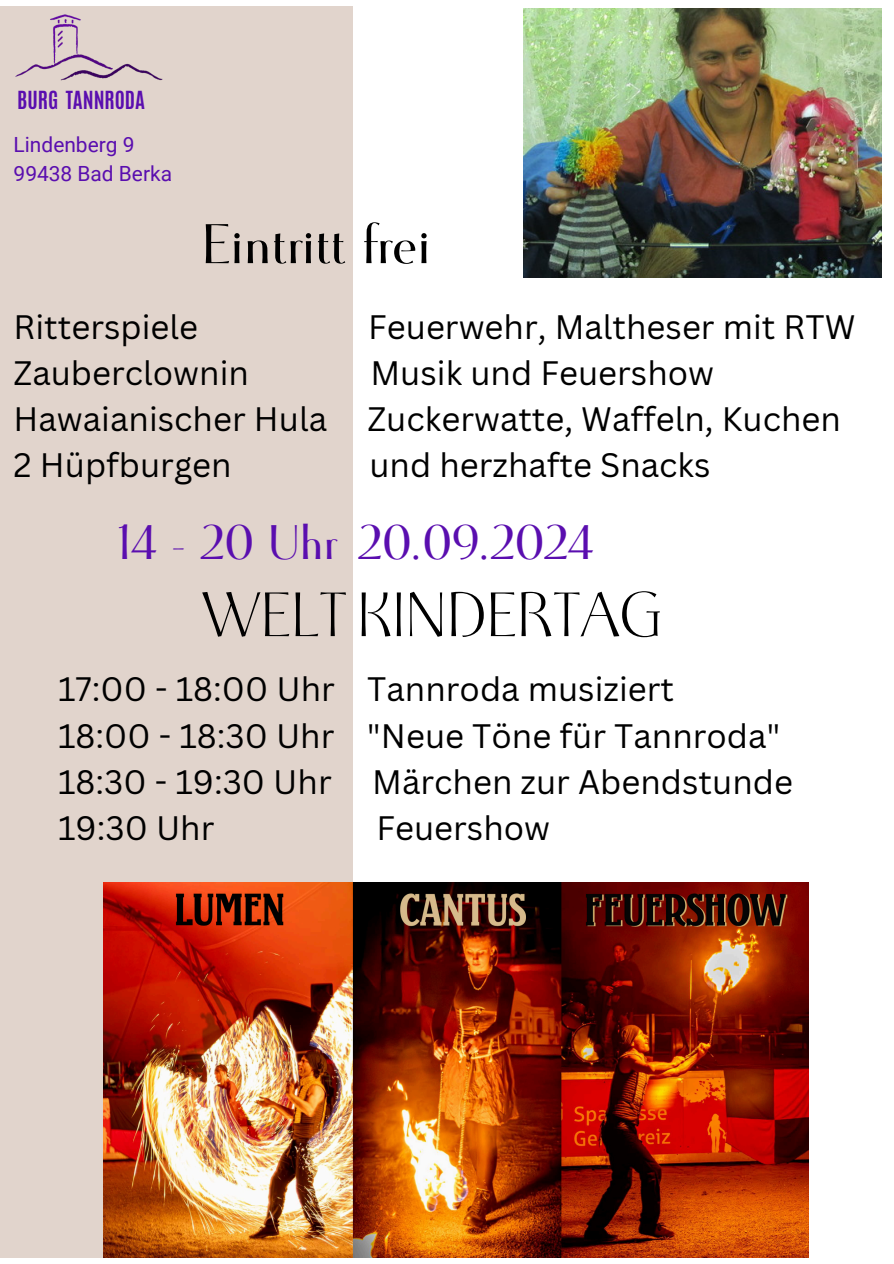
<style>
.page{position:relative;width:894px;height:1264px;background:#fff}
.page>*{position:absolute;margin:0;border:0;box-sizing:border-box;transform-origin:0 0}
.t1{font:61.2px "Cotoris";color:#000}
.t2{font:700 54.6px "Cotoris";color:#000}
.t3{font:700 47.1px "Cotoris";color:#5a0eaf}
.t4{font:33px/46.2px "Canva Sans";color:#000}
.t5{font:20.85px "Roboto";color:#5a0eaf}
.t6{font:700 20.85px "Antonio";color:#5a0eaf}
</style>
<div class="page">
<div style="left:0;top:6px;width:352px;height:1250px;background:#e1d4cc"></div>
<img style="left:15px;top:15px;width:148px;height:66px">
<img style="left:103px;top:882px;width:705px;height:375px">
<img style="left:523px;top:8px;width:358px;height:269px">
<h3 class="t6" style="left:17px;top:86px;width:129px">BURG TANNRODA</h3>
<p class="t5" style="left:14px;top:133px;width:122px">Lindenberg 9</p>
<h2 class="t5" style="left:14px;top:162px;width:160px">99438 Bad Berka</h2>
<p class="t2" style="left:202px;top:214px;width:230px">Eintritt frei</p>
<h4 class="t4" style="left:14px;top:303px;width:186px">Ritterspiele</h4>
<h4 class="t4" style="left:368px;top:303px;width:488px">Feuerwehr, Maltheser mit RTW</h4>
<h4 class="t4" style="left:14px;top:349px;width:237px">Zauberclownin</h4>
<h4 class="t4" style="left:14px;top:349px;width:828px;text-indent:357px">Musik und Feuershow<br>Hawaianischer Hula Zuckerwatte, Waffeln, Kuchen<br>2 Hüpfburgen</h4>
<h4 class="t4" style="left:369px;top:441px;width:342px">und herzhafte Snacks</h4>
<h1 class="t3" style="left:118px;top:516px;width:220px">14 - 20 Uhr</h1>
<h3 class="t3" style="left:358px;top:516px;width:237px">20.09.2024</h3>
<p class="t1" style="left:201px;top:581px;width:462px">WELT KINDERTAG</p>
<h4 class="t4" style="left:58px;top:665px;width:736px">17:00 - 18:00 Uhr Tannroda musiziert<br>18:00 - 18:30 Uhr "Neue Töne für Tannroda"<br>18:30 - 19:30 Uhr Märchen zur Abendstunde<br>19:30 Uhr</h4>
<h4 class="t4" style="left:376px;top:804px;width:175px">Feuershow</h4>
</div>
